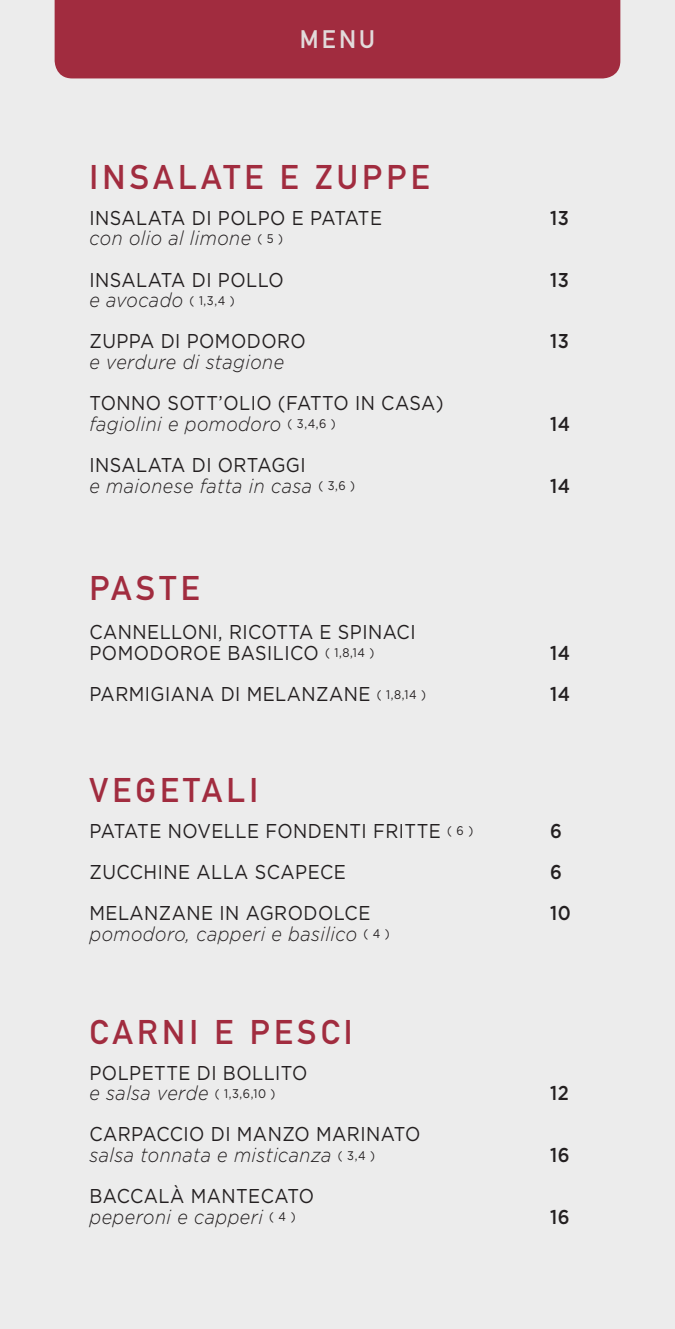
<style>
.page{position:relative;width:675px;height:1329px;background:#ececec}
.page>*{position:absolute;margin:0;border:0;box-sizing:border-box;transform-origin:0 0}
.t1{font:700 33.75px "DIN Alternate";letter-spacing:.125em;color:#a12c3f}
.t2{font:700 25px "DIN Alternate";color:#e2dbdb}
.t3{font:20px/20.6px "Gotham HTF";letter-spacing:.025em;color:#231f20;scale:.9 1}
.t4{font:italic 300 20px/41.2px "Gotham HTF";letter-spacing:.025em;color:#231f20;scale:.9 1}
.t5{font:500 20px "Gotham HTF";letter-spacing:.025em;color:#231f20;scale:.9 1}
.s1{font-weight:400;font-style:normal;font-size:12.5px}
.s2{font-weight:400;font-style:normal}
.s3{font-weight:300;font-style:italic}
.s4{font-size:12.5px}
</style>
<div class="page">
<div style="left:55px;top:0;width:565px;height:78px;background:#a12c3f"></div>
<p class="t2" style="left:300px;top:21px;width:77px">MENU</p>
<h1 class="t1" style="left:89px;top:152px;width:342px">INSALATE E ZUPPE</h1>
<p class="t3" style="left:89px;top:207px;width:327px">INSALATA DI POLPO E PATATE</p>
<p class="t5" style="left:550px;top:206px;width:22px">13</p>
<p class="t4" style="left:89px;top:218px;width:218px">con olio al limone <span class="s1">( 5 )<br></span><span class="s2">INSALATA DI POLLO</span></p>
<p class="t5" style="left:550px;top:268px;width:22px">13</p>
<p class="t3" style="left:89px;top:279px;width:242px;line-height:41.2px"><span class="s3">e avocado</span> <span class="s4">( 1,3,4 )<br></span>ZUPPA DI POMODORO</p>
<p class="t4" style="left:89px;top:341px;width:218px">e verdure di stagione</p>
<p class="t3" style="left:89px;top:393px;width:395px">TONNO SOTT’OLIO (FATTO IN CASA) <span class="s3">fagiolini e pomodoro</span> <span class="s4">( 3,4,6 )</span></p>
<p class="t4" style="left:89px;top:455px;width:297px;line-height:20.6px"><span class="s2">INSALATA DI ORTAGGI<br></span>e maionese fatta in casa <span class="s1">( 3,6 )</span></p>
<h1 class="t1" style="left:89px;top:563px;width:111px">PASTE</h1>
<p class="t3" style="left:89px;top:622px;width:364px">CANNELLONI, RICOTTA E SPINACI<br>POMODOROE BASILICO <span class="s4">( 1,8,14 )</span></p>
<p class="t5" style="left:550px;top:330px;width:22px">13</p>
<p class="t5" style="left:550px;top:412px;width:24px">14</p>
<p class="t5" style="left:550px;top:474px;width:24px">14</p>
<p class="t5" style="left:550px;top:641px;width:24px">14</p>
<p class="t3" style="left:89px;top:683px;width:376px">PARMIGIANA DI MELANZANE <span class="s4">( 1,8,14 )</span></p>
<p class="t5" style="left:550px;top:683px;width:24px">14</p>
<h1 class="t1" style="left:89px;top:765px;width:170px">VEGETALI</h1>
<p class="t3" style="left:89px;top:820px;width:428px">PATATE NOVELLE FONDENTI FRITTE <span class="s4">( 6 )</span></p>
<p class="t5" style="left:550px;top:819px;width:15px">6</p>
<p class="t3" style="left:89px;top:861px;width:287px">ZUCCHINE ALLA SCAPECE</p>
<p class="t5" style="left:550px;top:860px;width:15px">6</p>
<p class="t3" style="left:89px;top:902px;width:314px">MELANZANE IN AGRODOLCE</p>
<p class="t5" style="left:550px;top:902px;width:24px">10</p>
<p class="t4" style="left:89px;top:913px;width:335px">pomodoro, capperi e basilico <span class="s1">( 4 )</span></p>
<h1 class="t1" style="left:89px;top:1006px;width:264px">CARNI E PESCI</h1>
<p class="t3" style="left:89px;top:1062px;width:244px">POLPETTE DI BOLLITO <span class="s3">e salsa verde</span> <span class="s4">( 1,3,6,10 )</span></p>
<p class="t3" style="left:89px;top:1124px;width:369px">CARPACCIO DI MANZO MARINATO <span class="s3">salsa tonnata e misticanza</span> <span class="s4">( 3,4 )</span></p>
<p class="t3" style="left:89px;top:1185px;width:251px">BACCALÀ MANTECATO <span class="s3">peperoni e capperi</span> <span class="s4">( 4 )</span></p>
<p class="t5" style="left:550px;top:1082px;width:22px">12</p>
<p class="t5" style="left:550px;top:1143px;width:23px">16</p>
<p class="t5" style="left:550px;top:1205px;width:23px">16</p>
</div>
